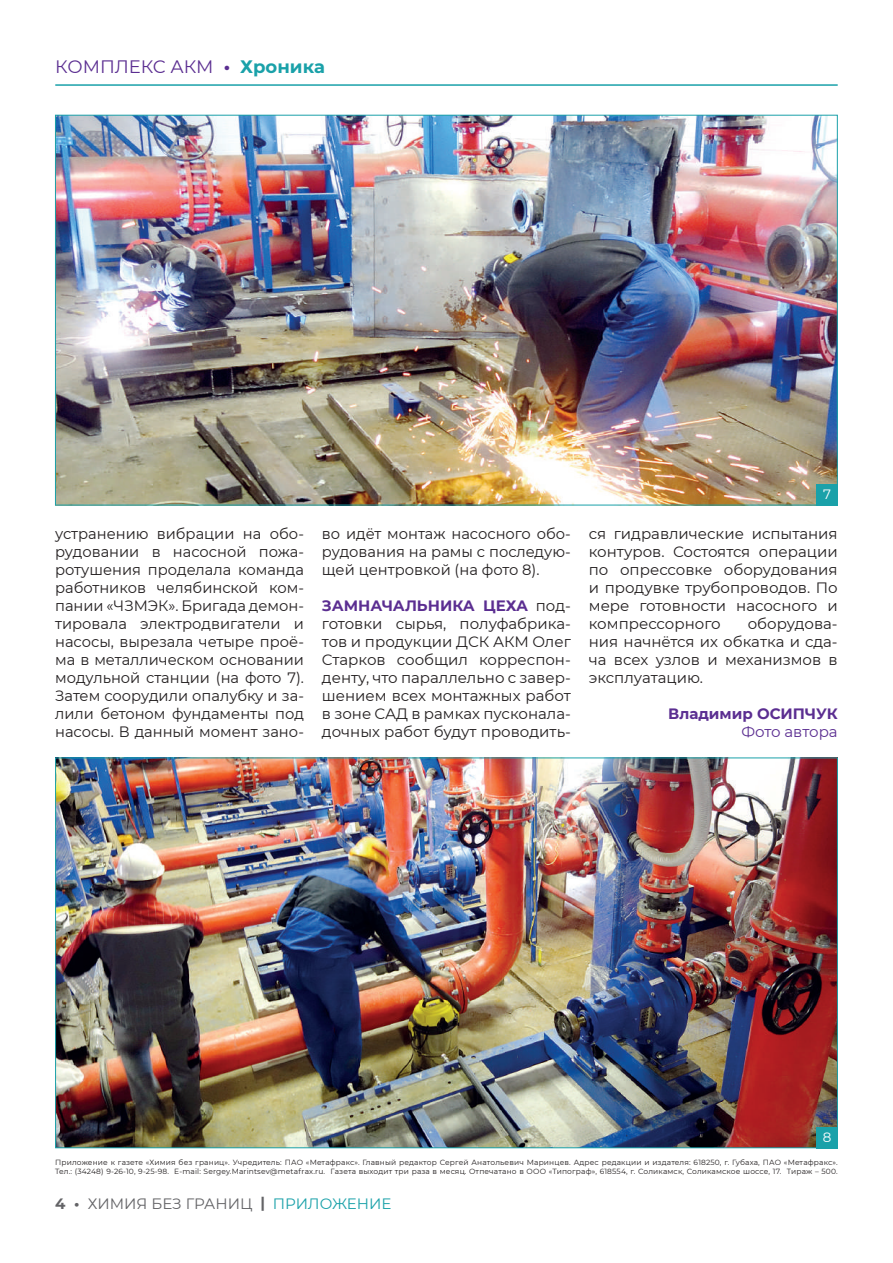
<style>
.page{position:relative;width:893px;height:1263px;background:#fff}
.page>*{position:absolute;margin:0;border:0;box-sizing:border-box;transform-origin:0 0}
.t1{font:18px "Montserrat";color:#5b2e91}
.t2{font:15px/18px "Montserrat";color:#231f20;text-align:justify}
.t3{font:15px "Montserrat";color:#636366}
.t4{font:700 15px "Montserrat";color:#5b2e91}
.t5{font:15px "Montserrat";color:#5b2e91}
.t6{font:13.5px "Montserrat";color:#fff}
.t7{font:7.5px/9px "Montserrat";letter-spacing:.02em;color:#231f20}
.s1{font-weight:700}
.s2{font-weight:700;color:#1aa1a9}
.s3{font-weight:700;color:#5b2e91}
.s4{color:#1aa1a9}
</style>
<div class="page">
<hr style="left:55px;top:84px;width:783px;height:2px;background:#1aa1a9">
<img style="left:57px;top:117px;width:779px;height:386px">
<img style="left:57px;top:759px;width:779px;height:387px">
<div style="left:816px;top:484px;width:22px;height:21px;background:#1aa1a9"></div>
<div style="left:816px;top:1127px;width:22px;height:21px;background:#1aa1a9"></div>
<p class="t1" style="left:55px;top:54px;width:271px">КОМПЛЕКС АКМ <span class="s1">•</span> <span class="s2">Хроника</span></p>
<p class="t2" style="left:55px;top:524px;width:250px">устранению вибрации на обо&shy;рудовании в насосной пожа&shy;ротушения проделала команда работников челябинской ком&shy;пании «ЧЗМЭК». Бригада демон&shy;тировала электродвигатели и насосы, вырезала четыре проё&shy;ма в металлическом основании модульной станции (на фото 7).<br>Затем соорудили опалубку и за&shy;лили бетоном фундаменты под насосы. В данный момент зано-</p>
<p class="t2" style="left:322px;top:524px;width:250px">во идёт монтаж насосного обо&shy;рудования на рамы с последую&shy;щей центровкой (на фото 8).</p>
<p class="t2" style="left:322px;top:596px;width:250px"><span class="s3">ЗАМНАЧАЛЬНИКА ЦЕХА</span> под&shy;готовки сырья, полуфабрика&shy;тов и продукции ДСК АКМ Олег Старков сообщил корреспон&shy;денту, что параллельно с завер&shy;шением всех монтажных работ в зоне САД в рамках пусконала&shy;дочных работ будут проводить-</p>
<p class="t6" style="left:823px;top:485px;width:9px">7</p>
<p class="t2" style="left:589px;top:524px;width:250px">ся гидравлические испытания контуров. Состоятся операции по опрессовке оборудования и продувке трубопроводов. По мере готовности насосного и компрессорного</p>
<p class="t2" style="left:589px;top:614px;width:250px;text-indent:159px">оборудова&shy;ния начнётся их обкатка и сда&shy;ча всех узлов и механизмов в эксплуатацию.</p>
<p class="t4" style="left:668px;top:703px;width:171px">Владимир ОСИПЧУК</p>
<p class="t5" style="left:741px;top:721px;width:98px">Фото автора</p>
<p class="t6" style="left:823px;top:1128px;width:10px">8</p>
<p class="t7" style="left:55px;top:1157px;width:784px">Приложение к газете «Химия без границ». Учредитель: ПАО «Метафракс». Главный редактор Сергей Анатольевич Маринцев. Адрес редакции и издателя: 618250, г. Губаха, ПАО «Метафракс».<br>Тел.: (34248) 9-26-10, 9-25-98. E-mail: Sergey.Marintsev@metafrax.ru. Газета выходит три раза в месяц. Отпечатано в ООО «Типограф», 618554, г. Соликамск, Соликамское шоссе, 17. Тираж – 500.</p>
<p class="t3" style="left:55px;top:1194px;width:338px"><span class="s1">4 •</span> ХИМИЯ БЕЗ ГРАНИЦ <span class="s1">|</span> <span class="s4">ПРИЛОЖЕНИЕ</span></p>
</div>
